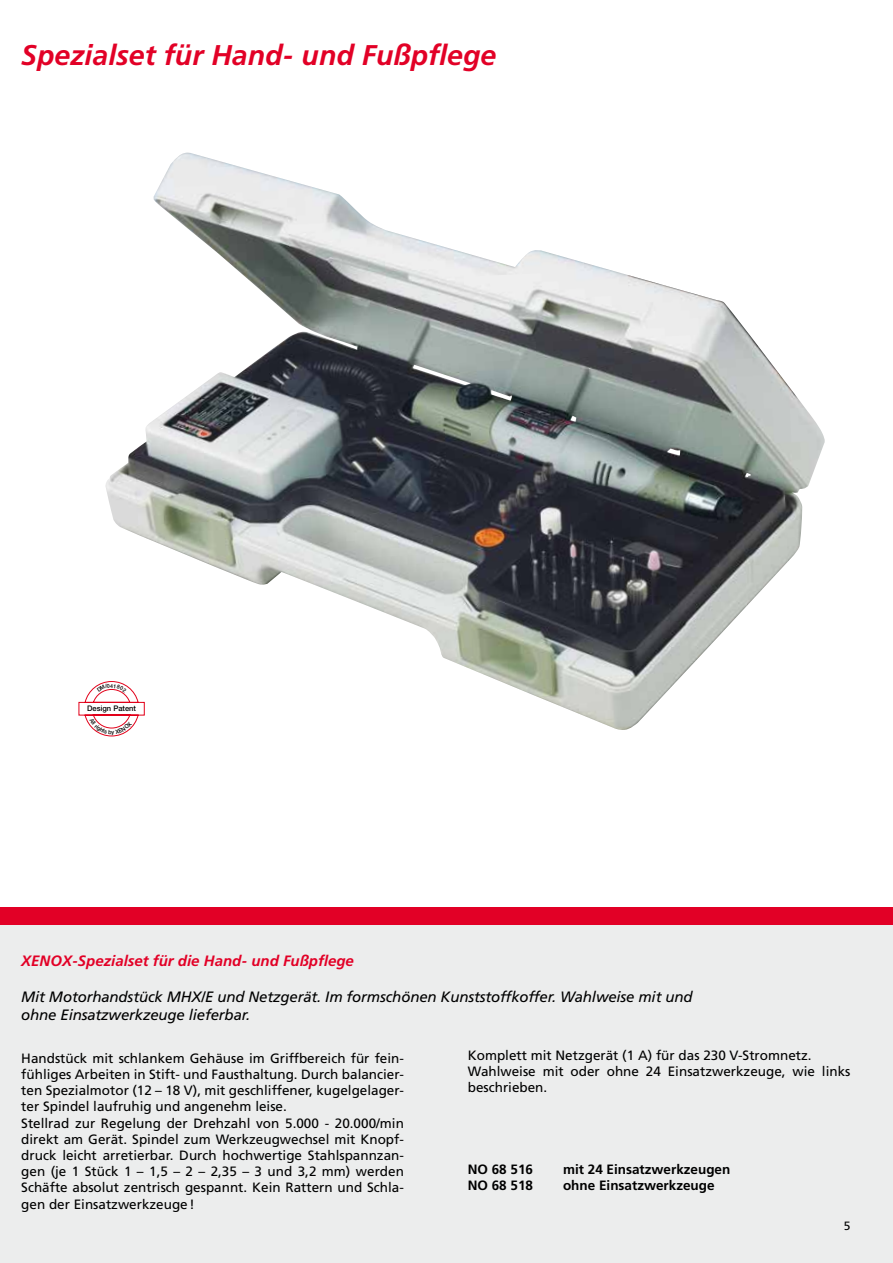
<style>
.page{position:relative;width:893px;height:1263px;background:#fff}
.page>*{position:absolute;margin:0;border:0;box-sizing:border-box;transform-origin:0 0}
.t1{font:italic 700 28.5px "Frutiger";color:#e20026}
.t2{font:italic 15px/18px "Frutiger";letter-spacing:-.01em;color:#000}
.t3{font:italic 700 15px "Frutiger";color:#e20026}
.t4{font:13.5px/16.2px "Frutiger";color:#000}
.t5{font:700 13.5px "Frutiger";color:#000}
.t6{font:12px "Frutiger";color:#000}
.t7{font:500 7.65px "Helvetica Neue LT Std";color:#000}
</style>
<div class="page">
<img style="left:105px;top:153px;width:720px;height:577px">
<div style="left:0;top:918px;width:893px;height:345px;background:#eceded"></div>
<div style="left:0;top:908px;width:893px;height:17px;background:#e20026"></div>
<svg style="left:78px;top:681px;width:67px;height:56px"></svg>
<h1 class="t1" style="left:21px;top:38px;width:477px">Spezialset für Hand- und Fußpflege</h1>
<p class="t7" style="left:87px;top:704px;width:50px">Design Patent</p>
<p class="t3" style="left:21px;top:952px;width:334px">XENOX-Spezialset für die Hand- und Fußpflege</p>
<p class="t2" style="left:21px;top:987px;width:673px">Mit Motorhandstück MHX/E und Netzgerät. Im formschönen Kunststoffkoffer. Wahlweise mit und ohne Einsatzwerkzeuge lieferbar.</p>
<p class="t4" style="left:468px;top:1047px;width:384px">Komplett mit Netzgerät (1 A) für das 230 V-Stromnetz.<br>Wahlweise mit oder ohne 24 Einsatzwerkzeuge, wie links beschrieben.</p>
<p class="t4" style="left:21px;top:1050px;width:384px">Handstück mit schlankem Gehäuse im Griffbereich für fein&shy;fühliges Arbeiten in Stift- und Fausthaltung. Durch balancier&shy;ten Spezialmotor (12 – 18 V), mit geschliffener, kugelgelager&shy;ter Spindel laufruhig und angenehm leise.<br>Stellrad zur Regelung der Drehzahl von 5.000 - 20.000/min direkt am Gerät. Spindel zum Werkzeugwechsel mit Knopf&shy;druck leicht arretierbar. Durch hochwertige Stahlspannzan&shy;gen (je 1 Stück 1 – 1,5 – 2 – 2,35 – 3 und 3,2 mm) werden Schäfte absolut zentrisch gespannt. Kein Rattern und Schla&shy;gen der Einsatzwerkzeuge!</p>
<p class="t5" style="left:468px;top:1161px;width:67px">NO 68 516</p>
<p class="t5" style="left:563px;top:1161px;width:169px">mit 24 Einsatzwerkzeugen</p>
<p class="t5" style="left:468px;top:1177px;width:67px">NO 68 518</p>
<p class="t5" style="left:563px;top:1177px;width:153px">ohne Einsatzwerkzeuge</p>
<p class="t6" style="left:844px;top:1218px;width:8px">5</p>
</div>
